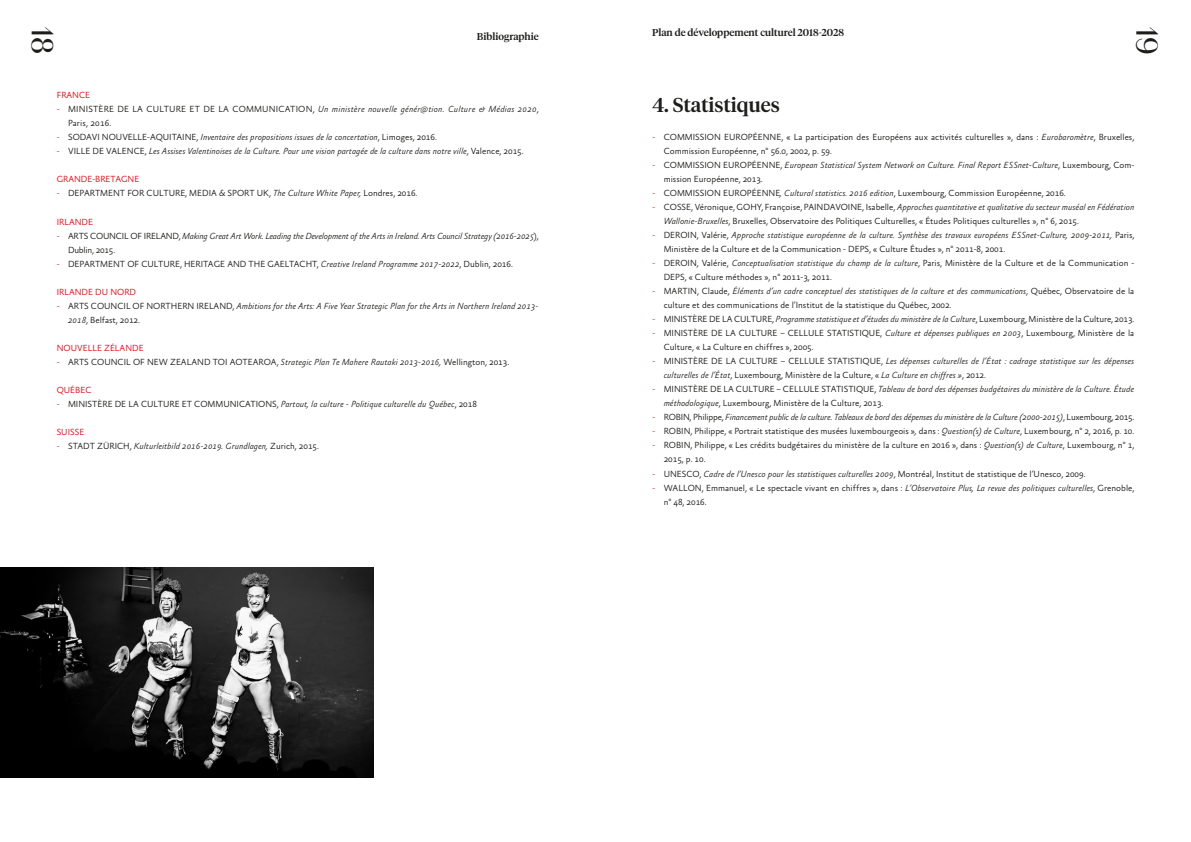
<style>
.page{position:relative;width:1191px;height:842px;background:#fff}
.page>*{position:absolute;margin:0;border:0;box-sizing:border-box;transform-origin:0 0}
.t1{font:30px "Numbers Valuta Solid";color:#1d1d1b}
.t2{font:500 20px "Tiempos Headline";color:#1d1d1b}
.t3{font:500 10px "Tiempos Headline";color:#1d1d1b}
.t4{font:300 9px/14px "Absara Sans";color:#1d1d1b}
.t5{font:italic 300 9px/14px "Absara Sans";color:#1d1d1b}
.t6{font:italic 300 9px/14px "Absara Sans";letter-spacing:-.02em;color:#1d1d1b}
.t7{font:300 9px/14px "Absara Sans";letter-spacing:.02em;color:#1d1d1b}
.t8{font:300 9px "Absara Sans";color:#e30614}
.s1{color:#cd171a}
.s2{font-style:italic}
.s3{font-style:normal;color:#cd171a}
.s4{font-style:normal}
</style>
<div class="page">
<img style="left:0;top:567px;width:373px;height:210px">
<h1 class="t1" style="left:55px;top:27px;width:28px;rotate:90deg">18</h1>
<h1 class="t1" style="left:1159px;top:27px;width:29px;rotate:90deg">19</h1>
<p class="t3" style="left:652px;top:26px;width:193px">Plan de développement culturel 2018-2028</p>
<p class="t3" style="left:477px;top:30px;width:63px">Bibliographie</p>
<p class="t8" style="left:57px;top:91px;width:35px">FRANCE</p>
<p class="t7" style="left:68px;top:103px;width:472px;text-indent:-11px"><span class="s1">-</span> MINISTÈRE DE LA CULTURE ET DE LA COMMUNICATION, <span class="s2">Un ministère nouvelle génér@tion. Culture &amp; Médias 2020</span>,<br>Paris, 2016.</p>
<p class="t5" style="left:57px;top:131px;width:381px"><span class="s3">-</span> <span class="s4">SODAVI NOUVELLE-AQUITAINE,</span> Inventaire des propositions issues de la concertation<span class="s4">, Limoges, 2016.</span></p>
<p class="t5" style="left:57px;top:145px;width:468px"><span class="s3">-</span> <span class="s4">VILLE DE VALENCE,</span> Les Assises Valentinoises de la Culture. Pour une vision partagée de la culture dans notre ville<span class="s4">, Valence, 2015.</span></p>
<p class="t8" style="left:57px;top:175px;width:84px">GRANDE-BRETAGNE</p>
<p class="t4" style="left:57px;top:187px;width:362px"><span class="s1">-</span> DEPARTMENT FOR CULTURE, MEDIA &amp; SPORT UK, <span class="s2">The Culture White Paper,</span> Londres, 2016.</p>
<p class="t8" style="left:57px;top:217px;width:38px">IRLANDE</p>
<p class="t6" style="left:68px;top:229px;width:472px;text-indent:-11px"><span class="s3">-</span> <span class="s4">ARTS COUNCIL OF IRELAND,</span> Making Great Art Work. Leading the Development of the Arts in Ireland. Arts Council Strategy (2016-2025<span class="s4">),<br>Dublin, 2015.</span></p>
<p class="t4" style="left:57px;top:257px;width:457px"><span class="s1">-</span> DEPARTMENT OF CULTURE, HERITAGE AND THE GAELTACHT, <span class="s2">Creative Ireland Programme 2017-2022</span>, Dublin, 2016.</p>
<p class="t8" style="left:57px;top:287px;width:81px">IRLANDE DU NORD</p>
<p class="t5" style="left:68px;top:299px;width:472px;text-indent:-11px"><span class="s3">-</span> <span class="s4">ARTS COUNCIL OF NORTHERN IRELAND,</span> Ambitions for the Arts: A Five Year Strategic Plan for the Arts in Northern Ireland 2013-<br>2018<span class="s4">, Belfast, 2012.</span></p>
<p class="t8" style="left:57px;top:343px;width:88px">NOUVELLE ZÉLANDE</p>
<p class="t4" style="left:57px;top:355px;width:454px"><span class="s1">-</span> ARTS COUNCIL OF NEW ZEALAND TOI AOTEAROA, <span class="s2">Strategic Plan Te Mahere Rautaki 2013-2016,</span> Wellington, 2013.</p>
<p class="t8" style="left:57px;top:385px;width:36px">QUÉBEC</p>
<p class="t5" style="left:57px;top:397px;width:422px"><span class="s3">-</span> <span class="s4">MINISTÈRE DE LA CULTURE ET COMMUNICATIONS,</span> Partout, la culture - Politique culturelle du Québec<span class="s4">, 2018</span></p>
<p class="t8" style="left:57px;top:427px;width:29px">SUISSE</p>
<p class="t5" style="left:57px;top:439px;width:264px"><span class="s3">-</span> <span class="s4">STADT ZÜRICH,</span> Kulturleitbild 2016-2019. Grundlagen, <span class="s4">Zurich, 2015.</span></p>
<h2 class="t2" style="left:652px;top:92px;width:129px">4. Statistiques</h2>
<p class="t4" style="left:663px;top:131px;width:472px;text-indent:-11px"><span class="s1">-</span> COMMISSION EUROPÉENNE, « La participation des Européens aux activités culturelles », dans : <span class="s2">Eurobaromètre</span>, Bruxelles,<br>Commission Européenne, n° 56.0, 2002, p. 59.</p>
<p class="t5" style="left:663px;top:159px;width:472px;text-indent:-11px"><span class="s3">-</span> <span class="s4">COMMISSION EUROPÉENNE,</span> European Statistical System Network on Culture. Final Report ESSnet-Culture<span class="s4">, Luxembourg, Com&shy;mission Européenne, 2013.</span></p>
<p class="t4" style="left:652px;top:187px;width:415px"><span class="s1">-</span> COMMISSION EUROPÉENNE<span class="s2">, Cultural statistics. 2016 edition</span>, Luxembourg, Commission Européenne, 2016.</p>
<p class="t4" style="left:663px;top:201px;width:472px;text-indent:-11px"><span class="s1">-</span> COSSE, Véronique, GOHY, Françoise, PAINDAVOINE, Isabelle, <span class="s2">Approches quantitative et qualitative du secteur muséal en Fédération<br>Wallonie-Bruxelles</span>, Bruxelles, Observatoire des Politiques Culturelles, « Études Politiques culturelles », n° 6, 2015.</p>
<p class="t4" style="left:663px;top:229px;width:472px;text-indent:-11px"><span class="s1">-</span> DEROIN, Valérie, <span class="s2">Approche statistique européenne de la culture. Synthèse des travaux européens ESSnet-Culture, 2009-2011,</span> Paris,<br>Ministère de la Culture et de la Communication - DEPS, « Culture Études », n° 2011-8, 2001.</p>
<p class="t4" style="left:663px;top:257px;width:472px;text-indent:-11px"><span class="s1">-</span> DEROIN, Valérie, <span class="s2">Conceptualisation statistique du champ de la culture</span>, Paris, Ministère de la Culture et de la Communication -<br>DEPS, « Culture méthodes », n° 2011-3, 2011.</p>
<p class="t4" style="left:663px;top:285px;width:472px;text-indent:-11px"><span class="s1">-</span> MARTIN, Claude, <span class="s2">Éléments d’un cadre conceptuel des statistiques de la culture et des communications</span>, Québec, Observatoire de la culture et des communications de l’Institut de la statistique du Québec, 2002.</p>
<p class="t4" style="left:652px;top:313px;width:483px"><span class="s1">-</span> MINISTÈRE DE LA CULTURE, <span class="s2">Programme statistique et d’études du ministère de la Culture</span>, Luxembourg, Ministère de la Culture, 2013.</p>
<p class="t4" style="left:663px;top:327px;width:472px;text-indent:-11px"><span class="s1">-</span> MINISTÈRE DE LA CULTURE – CELLULE STATISTIQUE, <span class="s2">Culture et dépenses publiques en 2003</span>, Luxembourg, Ministère de la<br>Culture, « La Culture en chiffres », 2005.</p>
<p class="t5" style="left:663px;top:355px;width:472px;text-indent:-11px"><span class="s3">-</span> <span class="s4">MINISTÈRE DE LA CULTURE – CELLULE STATISTIQUE,</span> Les dépenses culturelles de l’État : cadrage statistique sur les dépenses culturelles de l’État<span class="s4">, Luxembourg, Ministère de la Culture, «</span> La Culture en chiffres »<span class="s4">, 2012.</span></p>
<p class="t4" style="left:663px;top:383px;width:472px;text-indent:-11px"><span class="s1">-</span> MINISTÈRE DE LA CULTURE – CELLULE STATISTIQUE, <span class="s2">Tableau de bord des dépenses budgétaires du ministère de la Culture. Étude méthodologique</span>, Luxembourg, Ministère de la Culture, 2013.</p>
<p class="t6" style="left:652px;top:411px;width:483px"><span class="s3">-</span> <span class="s4">ROBIN, Philippe,</span> Financement public de la culture. Tableaux de bord des dépenses du ministère de la Culture (2000-2015)<span class="s4">, Luxembourg, 2015.</span></p>
<p class="t4" style="left:652px;top:425px;width:483px"><span class="s1">-</span> ROBIN, Philippe, « Portrait statistique des musées luxembourgeois »<span class="s2">,</span> dans : <span class="s2">Question(s) de Culture</span>, Luxembourg, n° 2, 2016, p. 10.</p>
<p class="t4" style="left:663px;top:439px;width:472px;text-indent:-11px"><span class="s1">-</span> ROBIN, Philippe, « Les crédits budgétaires du ministère de la culture en 2016 », dans : <span class="s2">Question(s) de Culture</span>, Luxembourg, n° 1,<br>2015, p. 10.</p>
<p class="t4" style="left:652px;top:467px;width:434px"><span class="s1">-</span> UNESCO, <span class="s2">Cadre de l’Unesco pour les statistiques culturelles 2009</span>, Montréal, Institut de statistique de l’Unesco, 2009.</p>
<p class="t4" style="left:663px;top:481px;width:472px;text-indent:-11px"><span class="s1">-</span> WALLON, Emmanuel, « Le spectacle vivant en chiffres », dans : <span class="s2">L’Observatoire Plus, La revue des politiques culturelles</span>, Grenoble, n° 48, 2016.</p>
</div>
